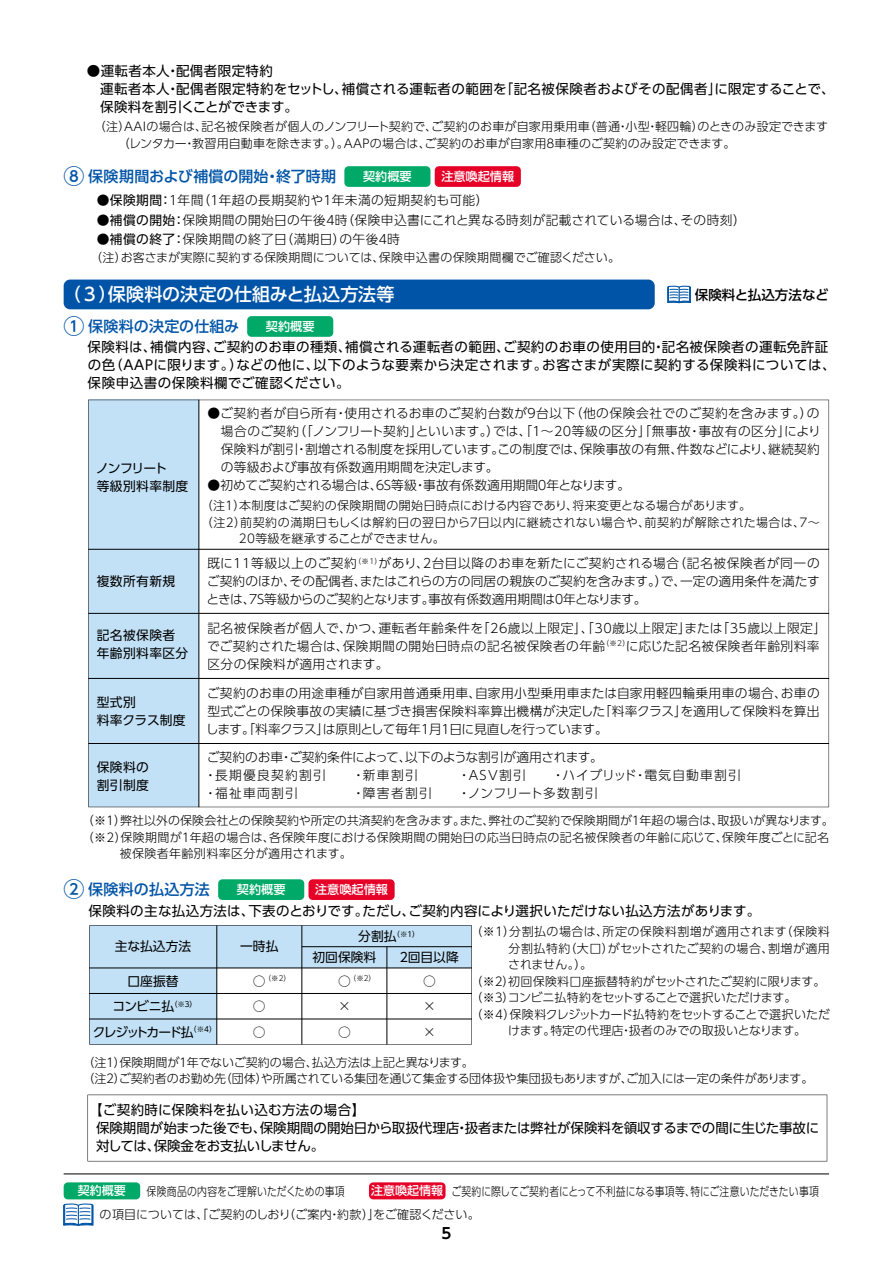
<style>
.page{position:relative;width:893px;height:1263px;background:#fff}
.page>*{position:absolute;margin:0;border:0;box-sizing:border-box;transform-origin:0 0}
.t1{font:500 21px "UD Shin Go Pro";color:#0054a7}
.t2{font:500 18px "UD Shin Go Pro";color:#fff}
.t3{font:500 15px "UD Shin Go Pro";letter-spacing:.01em;color:#0054a7}
.t4{font:700 15px "UD Shin Go Pro De";color:#000}
.t5{font:13.5px/18px "UD Shin Go Pro";letter-spacing:.025em;color:#000}
.t6{font:13.5px/18px "UD Shin Go Pro";letter-spacing:-.005em;color:#000}
.t7{font:500 13.5px "UD Shin Go Pro";letter-spacing:.01em;color:#000}
.t8{font:300 12.75px/18px "UD Shin Go Pro";letter-spacing:.01em;color:#000;text-align:justify}
.t9{font:300 12.75px/18px "UD Shin Go Pro";letter-spacing:.035em;color:#000}
.t10{font:300 12.75px "UD Shin Go Pro";letter-spacing:.03em;color:#000}
.t11{font:300 12.75px "UD Shin Go Pro";letter-spacing:-.02em;color:#000}
.t12{font:12.75px/18px "UD Shin Go Pro";color:#000}
.t13{font:12.75px/18px "UD Shin Go Pro";letter-spacing:.03em;color:#000}
.t14{font:12.75px/25.5px "UD Shin Go Pro";letter-spacing:-.08em;color:#000;text-align:center}
.t15{font:500 12.15px "UD Shin Go Pro";color:#fff}
.t16{font:300 12px "UD Shin Go Pro";letter-spacing:.005em;color:#000}
.t17{font:300 12px/16.5px "UD Shin Go Pro";letter-spacing:.025em;color:#000}
.t18{font:300 12px/16.5px "UD Shin Go Pro";letter-spacing:-.02em;color:#000}
.t19{font:300 12px/23.4px "UD Shin Go Pro";letter-spacing:.005em;color:#000;scale:.82 1}
.t20{font:300 12px "UD Shin Go Pro";letter-spacing:.03em;color:#000}
.t21{font:300 12px "UD Shin Go Pro";letter-spacing:-.03em;color:#000}
.t22{font:300 12px "UD Shin Go Pro";letter-spacing:.04em;color:#000}
.t23{font:300 12px "UD Shin Go Pro";letter-spacing:.03em;color:#000;scale:.82 1}
.t24{font:500 12px "UD Shin Go Pro";color:#fff}
.t25{font:300 7.5px "UD Shin Go Pro";color:#000}
.t26{font:7.5px "UD Shin Go Pro";color:#000}
.s1{font-size:21px}
.s2{font-weight:400}
.s3{font-size:12.75px}
.s4{font-weight:500;color:#fff}
</style>
<div class="page">
<svg style="left:88px;top:1095px;width:739px;height:66px"></svg>
<div style="left:344px;top:166px;width:86px;height:21px;background:#00a968;border-radius:4px"></div>
<div style="left:435px;top:166px;width:86px;height:21px;background:#e60027;border-radius:4px"></div>
<div style="left:64px;top:280px;width:591px;height:29px;background:#0054a7;border-radius:6px"></div>
<div style="left:247px;top:316px;width:86px;height:21px;background:#00a968;border-radius:4px"></div>
<svg style="left:667px;top:285px;width:24px;height:19px"></svg>
<div style="left:218px;top:879px;width:86px;height:21px;background:#00a968;border-radius:4px"></div>
<div style="left:308px;top:879px;width:87px;height:21px;background:#e60027;border-radius:4px"></div>
<svg style="left:89px;top:925px;width:383px;height:119px;fill:#c2e1f6"></svg>
<svg style="left:88px;top:400px;width:741px;height:407px"></svg>
<hr style="left:64px;top:1174px;width:765px;height:1px;background:#000">
<div style="left:64px;top:1182px;width:76px;height:17px;background:#00a968;border-radius:4px"></div>
<div style="left:369px;top:1182px;width:77px;height:17px;background:#e60027;border-radius:4px"></div>
<svg style="left:63px;top:1203px;width:30px;height:23px"></svg>
<p class="t5" style="left:100px;top:61px;width:736px;text-indent:-13px">●運転者本人・配偶者限定特約<br>運転者本人・配偶者限定特約をセットし、補償される運転者の範囲を「記名被保険者およびその配偶者」に限定することで、保険料を割引くことができます。</p>
<p class="t17" style="left:118px;top:118px;width:712px;text-indent:-24px">（注）AAIの場合は、記名被保険者が個人のノンフリート契約で、ご契約のお車が自家用乗用車（普通・小型・軽四輪）のときのみ設定できます（レンタカー・教習用自動車を除きます。）。AAPの場合は、ご契約のお車が自家用８車種のご契約のみ設定できます。</p>
<p class="t3" style="left:64px;top:164px;width:274px"><span class="s1">⑧</span> 保険期間および補償の開始・終了時期</p>
<p class="t15" style="left:363px;top:166px;width:50px">契約概要</p>
<p class="t15" style="left:441px;top:166px;width:74px">注意喚起情報</p>
<p class="t10" style="left:97px;top:210px;width:650px"><span class="s2">●補償の開始：</span>保険期間の開始日の午後４時（保険申込書にこれと異なる時刻が記載されている場合は、その時刻）</p>
<p class="t10" style="left:97px;top:229px;width:305px"><span class="s2">●補償の終了：</span>保険期間の終了日（満期日）の午後４時</p>
<p class="t16" style="left:90px;top:248px;width:531px">（注）お客さまが実際に契約する保険期間については、保険申込書の保険期間欄でご確認ください。</p>
<p class="t10" style="left:97px;top:190px;width:393px"><span class="s2">●保険期間：</span>１年間（１年超の長期契約や１年未満の短期契約も可能）</p>
<h2 class="t2" style="left:63px;top:280px;width:333px">（３）保険料の決定の仕組みと払込方法等</h2>
<p class="t15" style="left:266px;top:316px;width:50px">契約概要</p>
<p class="t5" style="left:88px;top:338px;width:749px">保険料は、補償内容、ご契約のお車の種類、補償される運転者の範囲、ご契約のお車の使用目的・記名被保険者の運転免許証の色（AAPに限ります。）などの他に、以下のような要素から決定されます。お客さまが実際に契約する保険料については、保険申込書の保険料欄でご確認ください。</p>
<p class="t7" style="left:695px;top:284px;width:135px">保険料と払込方法など</p>
<p class="t3" style="left:64px;top:314px;width:177px"><span class="s1">①</span> 保険料の決定の仕組み</p>
<p class="t13" style="left:96px;top:459px;width:94px">ノンフリート<br>等級別料率制度</p>
<p class="t12" style="left:97px;top:572px;width:80px">複数所有新規</p>
<p class="t13" style="left:97px;top:626px;width:93px">記名被保険者年齢別料率区分</p>
<p class="t12" style="left:97px;top:693px;width:90px">型式別<br>料率クラス制度</p>
<p class="t13" style="left:97px;top:757px;width:54px">保険料の割引制度</p>
<p class="t8" style="left:221px;top:404px;width:601px;text-indent:-13px">●ご契約者が自ら所有・使用されるお車のご契約台数が９台以下（他の保険会社でのご契約を含みます。）の場合のご契約（「ノンフリート契約」といいます。）では、「１～20等級の区分」「無事故・事故有の区分」により保険料が割引・割増される制度を採用しています。この制度では、保険事故の有無、件数などにより、継続契約の等級および事故有係数適用期間を決定します。</p>
<p class="t11" style="left:207px;top:475px;width:424px">●初めてご契約される場合は、６Ｓ等級・事故有係数適用期間０年となります。</p>
<p class="t16" style="left:201px;top:496px;width:552px">（注１）本制度はご契約の保険期間の開始日時点における内容であり、将来変更となる場合があります。</p>
<p class="t20" style="left:201px;top:513px;width:620px">（注２）前契約の満期日もしくは解約日の翌日から７日以内に継続されない場合や、前契約が解除された場合は、７～</p>
<p class="t16" style="left:239px;top:529px;width:207px">20等級を継承することができません。</p>
<p class="t8" style="left:207px;top:553px;width:615px">既に11等級以上のご契約<sup>（※１）</sup>があり、２台目以降のお車を新たにご契約される場合（記名被保険者が同一のご契約のほか、その配偶者、またはこれらの方の同居の親族のご契約を含みます。）で、一定の適用条件を満たすときは、７S等級からのご契約となります。事故有係数適用期間は０年となります。</p>
<p class="t9" style="left:207px;top:618px;width:621px">記名被保険者が個人で、かつ、運転者年齢条件を「26歳以上限定」、「30歳以上限定」または「35歳以上限定」でご契約された場合は、保険期間の開始日時点の記名被保険者の年齢<sup>（※2）</sup>に応じた記名被保険者年齢別料率区分の保険料が適用されます。</p>
<p class="t8" style="left:206px;top:684px;width:615px">ご契約のお車の用途車種が自家用普通乗用車、自家用小型乗用車または自家用軽四輪乗用車の場合、お車の型式ごとの保険事故の実績に基づき損害保険料率算出機構が決定した「料率クラス」を適用して保険料を算出します。「料率クラス」は原則として毎年１月１日に見直しを行っています。</p>
<p class="t8" style="left:204px;top:748px;width:538px;text-align:left">ご契約のお車・ご契約条件によって、以下のような割引が適用されます。<br>・長期優良契約割引　　・新車割引　　　・ASV割引　　・ハイブリッド・電気自動車割引・福祉車両割引　　　　・障害者割引　　・ノンフリート多数割引</p>
<p class="t16" style="left:82px;top:811px;width:754px">（※１）弊社以外の保険会社との保険契約や所定の共済契約を含みます。また、弊社のご契約で保険期間が１年超の場合は、取扱いが異なります。</p>
<p class="t16" style="left:82px;top:827px;width:749px">（※2）保険期間が１年超の場合は、各保険年度における保険期間の開始日の応当日時点の記名被保険者の年齢に応じて、保険年度ごとに記名</p>
<p class="t20" style="left:120px;top:844px;width:234px">被保険者年齢別料率区分が適用されます。</p>
<h1 class="t1" style="left:64px;top:872px;width:22px">②</h1>
<p class="t3" style="left:88px;top:877px;width:123px">保険料の払込方法</p>
<p class="t15" style="left:237px;top:879px;width:50px">契約概要</p>
<p class="t15" style="left:315px;top:879px;width:74px">注意喚起情報</p>
<p class="t5" style="left:89px;top:901px;width:673px">保険料の主な払込方法は、下表のとおりです。ただし、ご契約内容により選択いただけない払込方法があります。</p>
<p class="t22" style="left:470px;top:922px;width:361px">（※１）分割払の場合は、所定の保険料割増が適用されます（保険料</p>
<p class="t22" style="left:508px;top:938px;width:323px">分割払特約（大口）がセットされたご契約の場合、割増が適用</p>
<p class="t16" style="left:508px;top:955px;width:86px">されません。）。</p>
<p class="t16" style="left:470px;top:971px;width:356px">（※２）初回保険料口座振替特約がセットされたご契約に限ります。</p>
<p class="t21" style="left:470px;top:988px;width:328px">（※３）コンビニ払特約をセットすることで選択いただけます。</p>
<p class="t21" style="left:470px;top:1004px;width:361px">（※4）保険料クレジットカード払特約をセットすることで選択いただ</p>
<p class="t16" style="left:508px;top:1021px;width:299px">けます。特定の代理店・扱者のみでの取扱いとなります。</p>
<p class="t18" style="left:83px;top:1053px;width:732px">（注１）保険期間が１年でないご契約の場合、払込方法は上記と異なります。<br>（注２）ご契約者のお勤め先（団体）や所属されている集団を通じて集金する団体扱や集団扱もありますが、ご加入には一定の条件があります。</p>
<p class="t26" style="left:358px;top:928px;width:63px"><span class="s3">分割払</span>（※１）</p>
<p class="t12" style="left:312px;top:948px;width:65px">初回保険料</p>
<p class="t12" style="left:398px;top:948px;width:63px">２回目以降</p>
<p class="t12" style="left:115px;top:937px;width:78px">主な払込方法</p>
<p class="t12" style="left:240px;top:937px;width:40px">一時払</p>
<p class="t14" style="left:93px;top:967px;width:125px">口座振替<br>コンビニ払<sup>（※３）<br></sup>クレジットカード払<sup>（※4）</sup></p>
<p class="t8" style="left:253px;top:967px;width:14px;line-height:25.5px">○ ○ ○</p>
<p class="t25" style="left:264px;top:972px;width:28px">（※２）</p>
<p class="t25" style="left:338px;top:972px;width:39px"><span class="s3">○</span>（※２）</p>
<p class="t8" style="left:423px;top:967px;width:14px;line-height:25.5px">○ × ×</p>
<p class="t8" style="left:338px;top:993px;width:14px;line-height:25.5px">× ○</p>
<p class="t6" style="left:96px;top:1101px;width:725px;text-indent:-7px">【ご契約時に保険料を払い込む方法の場合】<br>保険期間が始まった後でも、保険期間の開始日から取扱代理店・扱者または弊社が保険料を領収するまでの間に生じた事故に対しては、保険金をお支払いしません。</p>
<p class="t24" style="left:78px;top:1181px;width:49px">契約概要</p>
<p class="t23" style="left:147px;top:1181px;width:243px">保険商品の内容をご理解いただくための事項</p>
<p class="t19" style="left:100px;top:1179px;width:879px;text-indent:272px"><span class="s4">注意喚起情報</span> ご契約に際してご契約者にとって不利益になる事項等、特にご注意いただきたい事項の項目については、「ご契約のしおり（ご案内・約款）」をご確認ください。</p>
<p class="t4" style="left:441px;top:1221px;width:11px">5</p>
</div>
